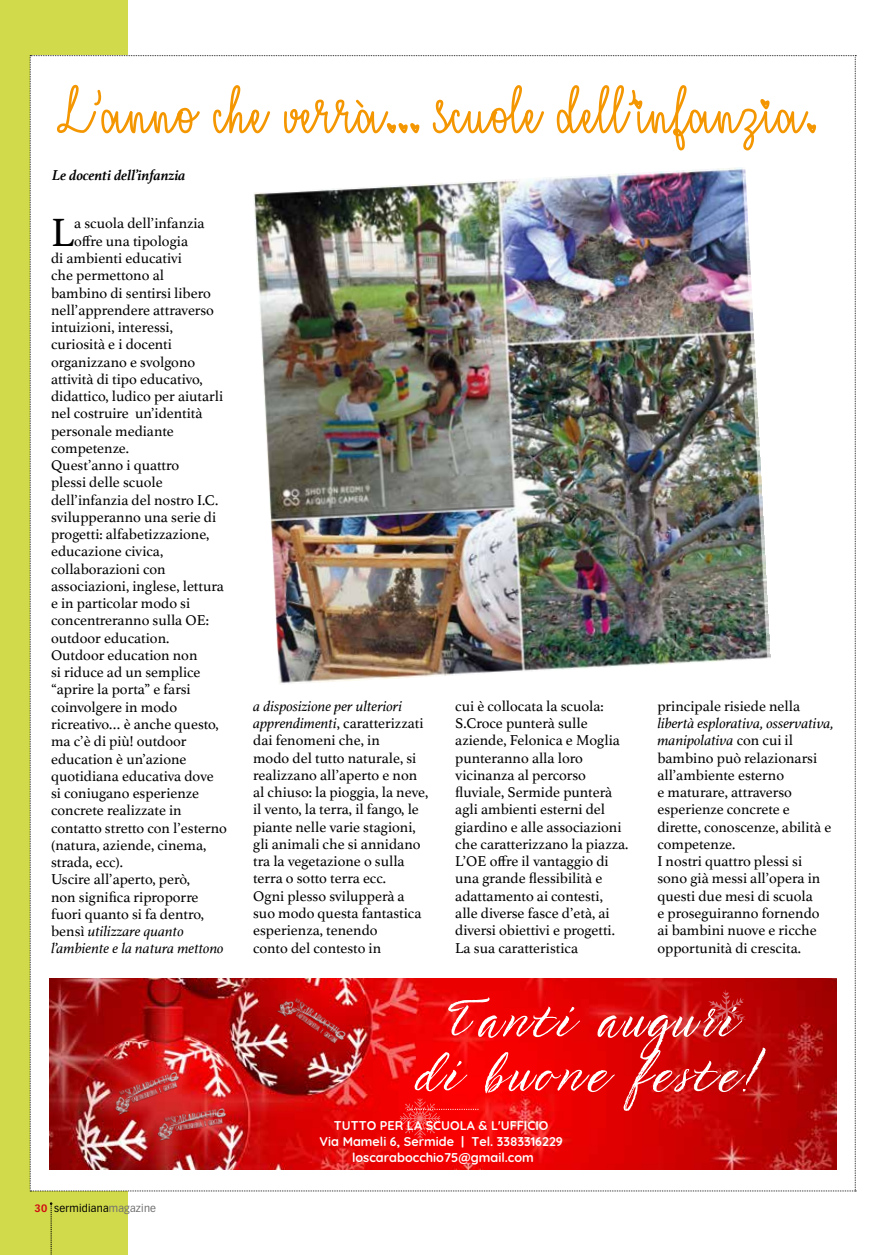
<style>
.page{position:relative;width:885px;height:1255px;background:#fff}
.page>*{position:absolute;margin:0;border:0;box-sizing:border-box;transform-origin:0 0}
.t1{font:67.5px "I Miss Your Kiss";color:#f49600}
.t2{font:61.2px/54px "TT Berlinerins Script";letter-spacing:.08em;color:#fff;text-align:center}
.t3{font:41.4px "Athelas";color:#000}
.t4{font:15px/17.2px "Athelas";color:#000}
.t5{font:italic 15px "Athelas";color:#000}
.t6{font:italic 700 15px "Athelas";color:#000}
.t7{font:700 12.6px/15.8px "Quicksand";color:#fff;text-align:center}
.t8{font:10.5px "Vectora LT Std";letter-spacing:.02em;color:#000}
.s1{font-style:normal}
.s2{font-weight:700;color:#d20a11}
.s3{color:#706f6f}
.s4{font-style:italic}
</style>
<div class="page">
<div style="left:0;top:0;width:127px;height:1254px;background:#d0da4a"></div>
<svg style="left:50px;top:1202px;width:2px;height:52px"></svg>
<img style="left:30px;top:55px;width:826px;height:1136px">
<h1 class="t1" style="left:68px;top:74px;width:751px">L’anno che verrà... scuole dell’infanzia.</h1>
<p class="t6" style="left:52px;top:163px;width:135px">Le docenti dell’infanzia</p>
<h3 class="t3" style="left:51px;top:199px;width:25px">L</h3>
<p class="t4" style="left:74px;top:214px;width:132px">a scuola dell’infanzia</p>
<p class="t4" style="left:74px;top:232px;width:115px">offre una tipologia</p>
<p class="t4" style="left:51px;top:249px;width:132px">di ambienti educativi</p>
<p class="t4" style="left:51px;top:266px;width:114px">che permettono al</p>
<p class="t4" style="left:51px;top:283px;width:161px">bambino di sentirsi libero</p>
<p class="t4" style="left:51px;top:301px;width:164px">nell’apprendere attraverso</p>
<p class="t4" style="left:51px;top:318px;width:123px">intuizioni, interessi,</p>
<p class="t4" style="left:51px;top:335px;width:122px">curiosità e i docenti</p>
<p class="t4" style="left:51px;top:352px;width:146px">organizzano e svolgono</p>
<p class="t4" style="left:51px;top:370px;width:153px">attività di tipo educativo,</p>
<p class="t4" style="left:51px;top:387px;width:174px">didattico, ludico per aiutarli</p>
<p class="t4" style="left:51px;top:404px;width:153px">nel costruire un’identità</p>
<p class="t4" style="left:51px;top:421px;width:124px">personale mediante</p>
<p class="t4" style="left:51px;top:439px;width:80px">competenze.</p>
<p class="t4" style="left:51px;top:456px;width:130px">Quest’anno i quattro</p>
<p class="t4" style="left:51px;top:473px;width:113px">plessi delle scuole</p>
<p class="t4" style="left:51px;top:490px;width:169px">dell’infanzia del nostro I.C.</p>
<p class="t4" style="left:51px;top:508px;width:167px">svilupperanno una serie di</p>
<p class="t4" style="left:51px;top:525px;width:160px">progetti: alfabetizzazione,</p>
<p class="t4" style="left:51px;top:542px;width:114px">educazione civica,</p>
<p class="t4" style="left:51px;top:559px;width:116px">collaborazioni con</p>
<p class="t4" style="left:51px;top:577px;width:174px">associazioni, inglese, lettura</p>
<p class="t4" style="left:51px;top:594px;width:141px">e in particolar modo si</p>
<p class="t4" style="left:51px;top:611px;width:159px">concentreranno sulla OE:</p>
<p class="t4" style="left:51px;top:628px;width:120px">outdoor education.</p>
<p class="t4" style="left:51px;top:646px;width:148px">Outdoor education non</p>
<p class="t4" style="left:51px;top:663px;width:151px">si riduce ad un semplice</p>
<p class="t4" style="left:51px;top:680px;width:141px">“aprire la porta” e farsi</p>
<p class="t4" style="left:51px;top:697px;width:128px">coinvolgere in modo</p>
<p class="t4" style="left:51px;top:715px;width:169px">ricreativo… è anche questo,</p>
<p class="t4" style="left:51px;top:732px;width:137px">ma c’è di più! outdoor</p>
<p class="t4" style="left:51px;top:749px;width:137px">education è un’azione</p>
<p class="t4" style="left:51px;top:766px;width:164px">quotidiana educativa dove</p>
<p class="t4" style="left:51px;top:784px;width:149px">si coniugano esperienze</p>
<p class="t4" style="left:51px;top:801px;width:132px">concrete realizzate in</p>
<p class="t4" style="left:51px;top:818px;width:177px">contatto stretto con l’esterno</p>
<p class="t4" style="left:51px;top:835px;width:157px">(natura, aziende, cinema,</p>
<p class="t4" style="left:51px;top:853px;width:73px">strada, ecc).</p>
<p class="t4" style="left:51px;top:870px;width:140px">Uscire all’aperto, però,</p>
<p class="t4" style="left:51px;top:887px;width:149px">non significa riproporre</p>
<p class="t4" style="left:51px;top:904px;width:154px">fuori quanto si fa dentro,</p>
<p class="t5" style="left:51px;top:919px;width:134px"><span class="s1">bensì</span> utilizzare quanto</p>
<p class="t5" style="left:51px;top:936px;width:174px">l’ambiente e la natura mettono</p>
<p class="t8" style="left:35px;top:1202px;width:123px"><span class="s2">30</span> sermidiana<span class="s3">magazine</span></p>
<p class="t4" style="left:253px;top:697px;width:177px"><span class="s4">a disposizione per ulteriori apprendimenti</span>, caratterizzati dai fenomeni che, in<br>modo del tutto naturale, si realizzano all’aperto e non al chiuso: la pioggia, la neve, il vento, la terra, il fango, le piante nelle varie stagioni, gli animali che si annidano tra la vegetazione o sulla terra o sotto terra ecc.<br>Ogni plesso svilupperà a suo modo questa fantastica esperienza, tenendo<br>conto del contesto in</p>
<p class="t4" style="left:455px;top:697px;width:175px">cui è collocata la scuola:<br>S.Croce punterà sulle aziende, Felonica e Moglia punteranno alla loro vicinanza al percorso fluviale, Sermide punterà agli ambienti esterni del giardino e alle associazioni che caratterizzano la piazza.<br>L’OE offre il vantaggio di una grande flessibilità e adattamento ai contesti, alle diverse fasce d’età, ai diversi obiettivi e progetti.<br>La sua caratteristica</p>
<p class="t4" style="left:657px;top:697px;width:144px">principale risiede nella</p>
<p class="t4" style="left:657px;top:714px;width:178px"><span class="s4">libertà esplorativa, osservativa, manipolativa</span> con cui il bambino può relazionarsi all’ambiente esterno<br>e maturare, attraverso esperienze concrete e dirette, conoscenze, abilità e competenze.<br>I nostri quattro plessi si sono già messi all’opera in questi due mesi di scuola<br>e proseguiranno fornendo ai bambini nuove e ricche opportunità di crescita.</p>
<h2 class="t2" style="left:416px;top:988px;width:348px">Tanti auguri di buone feste!</h2>
<p class="t7" style="left:319px;top:1116px;width:244px">TUTTO PER LA SCUOLA &amp; L'UFFICIO<br>Via Mameli 6, Sermide | Tel. 3383316229 loscarabocchio75@gmail.com</p>
</div>
